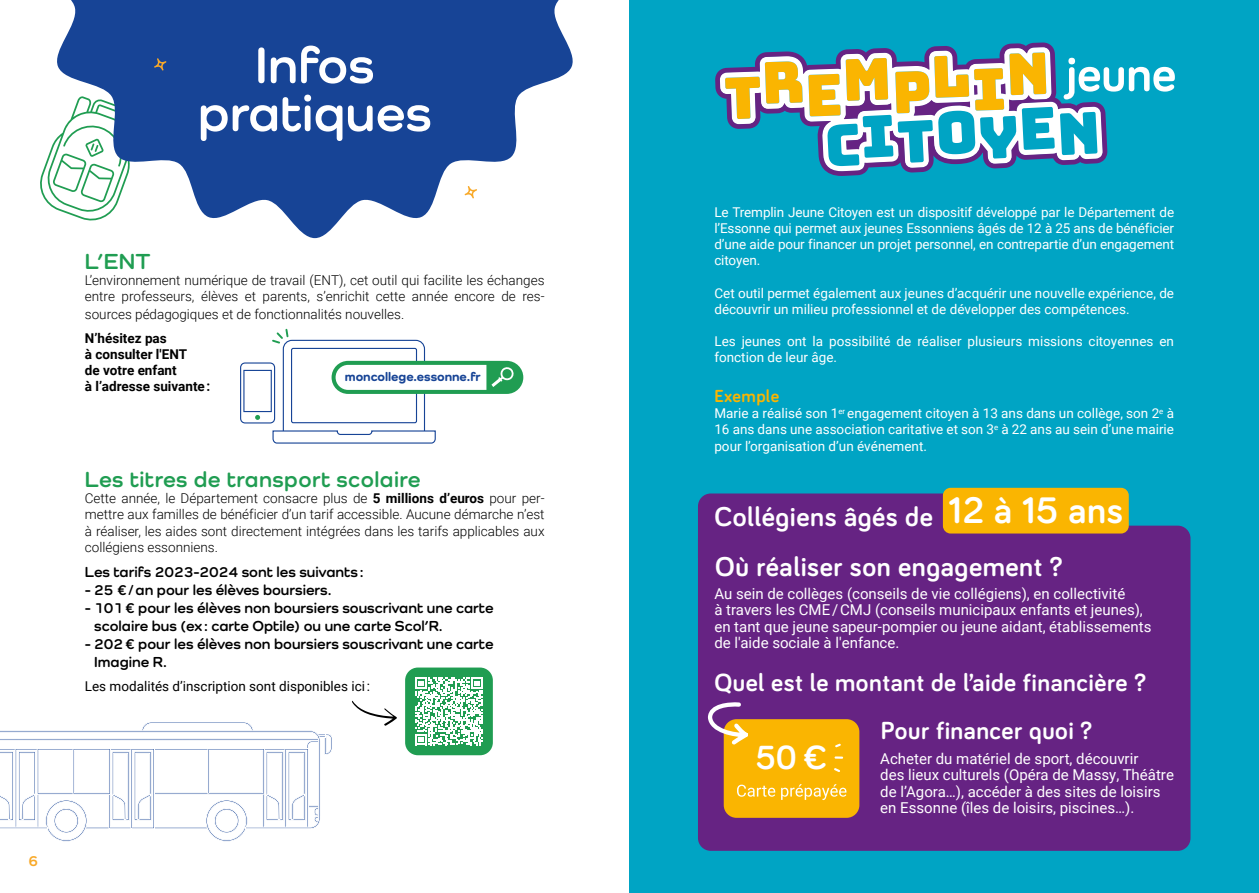
<style>
.page{position:relative;width:1259px;height:893px;background:#fff}
.page>*{position:absolute;margin:0;border:0;box-sizing:border-box;transform-origin:0 0}
.t1{font:700 52.5px/48px "Como";color:#fff;text-align:center}
.t2{font:700 34.5px "Bariol";color:#fff}
.t3{font:700 27.9px "Bariol";letter-spacing:.02em;color:#fff}
.t4{font:700 25.5px "Bariol";letter-spacing:.02em;color:#fff}
.t5{font:700 22.5px "Como";letter-spacing:.02em;color:#209d52}
.t6{font:700 18px "Bariol";letter-spacing:.03em;color:#fab501}
.t7{font:15px/16.5px "Roboto";color:#fff}
.t8{font:700 15px/18px "Como";color:#000}
.t9{font:700 15px "Como";color:#f8a929}
.t10{font:13.5px/16.2px "Roboto";color:#fff;text-align:justify}
.t11{font:300 13.5px/16.2px "Roboto";color:#000}
.t12{font:700 13.5px/16.2px "Roboto";color:#000}
.t13{font:13.5px "Roboto";color:#000}
.t14{font:800 12.9px "Como";color:#174496}
.s1{font-weight:700}
.s2{font-size:38.1px}
</style>
<div class="page">
<div style="left:629px;top:0;width:630px;height:893px;background:#00a4c4"></div>
<div style="left:698px;top:526px;width:492px;height:325px;background:#662383;border-radius:13px"></div>
<div style="left:724px;top:719px;width:135px;height:99px;background:#fab501;border-radius:13px"></div>
<svg style="left:834px;top:756px;width:9px;height:3px"></svg>
<svg style="left:835px;top:744px;width:6px;height:3px"></svg>
<svg style="left:834px;top:768px;width:6px;height:4px"></svg>
<svg style="left:737px;top:784px;width:109px;height:16px"></svg>
<svg style="left:707px;top:702px;width:53px;height:46px"></svg>
<div style="left:698px;top:493px;width:328px;height:77px;background:#662383;border-radius:13px"></div>
<div style="left:943px;top:488px;width:185px;height:45px;background:#fab501;border-radius:8px"></div>
<svg style="left:715px;top:43px;width:392px;height:133px"></svg>
<svg style="left:808px;top:52px;width:246px;height:114px"></svg>
<svg style="left:1063px;top:58px;width:111px;height:41px"></svg>
<svg style="left:240px;top:328px;width:283px;height:116px"></svg>
<div style="left:405px;top:667px;width:88px;height:88px;background:#209d52;border-radius:13px"></div>
<svg style="left:415px;top:677px;width:68px;height:68px"></svg>
<svg style="left:352px;top:701px;width:45px;height:25px"></svg>
<svg style="left:0;top:722px;width:332px;height:120px"></svg>
<svg style="left:40px;top:0;width:533px;height:238px;fill:#174496"></svg>
<svg style="left:154px;top:58px;width:12px;height:13px"></svg>
<svg style="left:465px;top:186px;width:12px;height:12px"></svg>
<h1 class="t1" style="left:198px;top:40px;width:235px">Infos pratiques</h1>
<h3 class="t5" style="left:85px;top:247px;width:67px">L’ENT</h3>
<p class="t11" style="left:85px;top:271px;width:461px">L’environnement numérique de travail (ENT), cet outil qui facilite les échanges entre professeurs, élèves et parents, s’enrichit cette année encore de res-</p>
<p class="t11" style="left:85px;top:306px;width:321px">sources pédagogiques et de fonctionnalités nouvelles.</p>
<p class="t12" style="left:85px;top:329px;width:127px">N’hésitez pas<br>à consulter l'ENT<br>de votre enfant<br>à l’adresse suivante :</p>
<p class="t14" style="left:345px;top:369px;width:137px">moncollege.essonne.fr</p>
<h3 class="t5" style="left:85px;top:466px;width:337px">Les titres de transport scolaire</h3>
<p class="t11" style="left:85px;top:490px;width:461px;text-align:justify">Cette année, le Département consacre plus de <span class="s1">5 millions d’euros</span> pour per&shy;mettre aux familles de bénéficier d’un tarif accessible. Aucune démarche n’est à réaliser, les aides sont directement intégrées dans les tarifs applicables aux collégiens essonniens.</p>
<p class="t8" style="left:85px;top:563px;width:280px">Les tarifs 2023-2024 sont les suivants :</p>
<p class="t8" style="left:85px;top:581px;width:248px">- 25 €/an pour les élèves boursiers.</p>
<p class="t8" style="left:94px;top:599px;width:401px;text-indent:-9px">- 101€ pour les élèves non boursiers souscrivant une carte scolaire bus (ex: carte Optile) ou une carte Scol’R.</p>
<p class="t8" style="left:94px;top:635px;width:401px;text-indent:-9px">- 202€ pour les élèves non boursiers souscrivant une carte<br>Imagine R.</p>
<p class="t13" style="left:85px;top:677px;width:286px">Les modalités d’inscription sont disponibles ici :</p>
<p class="t9" style="left:29px;top:852px;width:11px">6</p>
<p class="t10" style="left:714px;top:203px;width:461px">Le Tremplin Jeune Citoyen est un dispositif développé par le Département de l’Essonne qui permet aux jeunes Essonniens âgés de 12 à 25 ans de bénéficier d’une aide pour financer un projet personnel, en contrepartie d’un engagement citoyen.</p>
<p class="t10" style="left:714px;top:284px;width:461px">Cet outil permet également aux jeunes d’acquérir une nouvelle expérience, de découvrir un milieu professionnel et de développer des compétences.</p>
<p class="t10" style="left:714px;top:333px;width:461px">Les jeunes ont la possibilité de réaliser plusieurs missions citoyennes en fonction de leur âge.</p>
<h3 class="t6" style="left:714px;top:384px;width:66px">Exemple</h3>
<p class="t10" style="left:714px;top:405px;width:461px">Marie a réalisé son 1<sup>er</sup> engagement citoyen à 13 ans dans un collège, son 2<sup>e</sup> à 16 ans dans une association caritative et son 3<sup>e</sup> à 22 ans au sein d’une mairie pour l’organisation d’un événement.</p>
<h3 class="t3" style="left:714px;top:497px;width:410px">Collégiens âgés de <span class="s2">12 à 15 ans</span></h3>
<h3 class="t3" style="left:715px;top:547px;width:349px">Où réaliser son engagement ?</h3>
<p class="t7" style="left:714px;top:584px;width:438px">Au sein de collèges (conseils de vie collégiens), en collectivité<br>à travers les CME / CMJ (conseils municipaux enfants et jeunes), en tant que jeune sapeur-pompier ou jeune aidant, établissements de l'aide sociale à l'enfance.</p>
<h3 class="t4" style="left:714px;top:665px;width:433px">Quel est le montant de l’aide financière ?</h3>
<h2 class="t2" style="left:756px;top:734px;width:73px">50 €</h2>
<h3 class="t4" style="left:881px;top:713px;width:213px">Pour financer quoi ?</h3>
<p class="t7" style="left:880px;top:749px;width:295px">Acheter du matériel de sport, découvrir<br>des lieux culturels (Opéra de Massy, Théâtre de l’Agora…), accéder à des sites de loisirs en Essonne (îles de loisirs, piscines…).</p>
</div>
